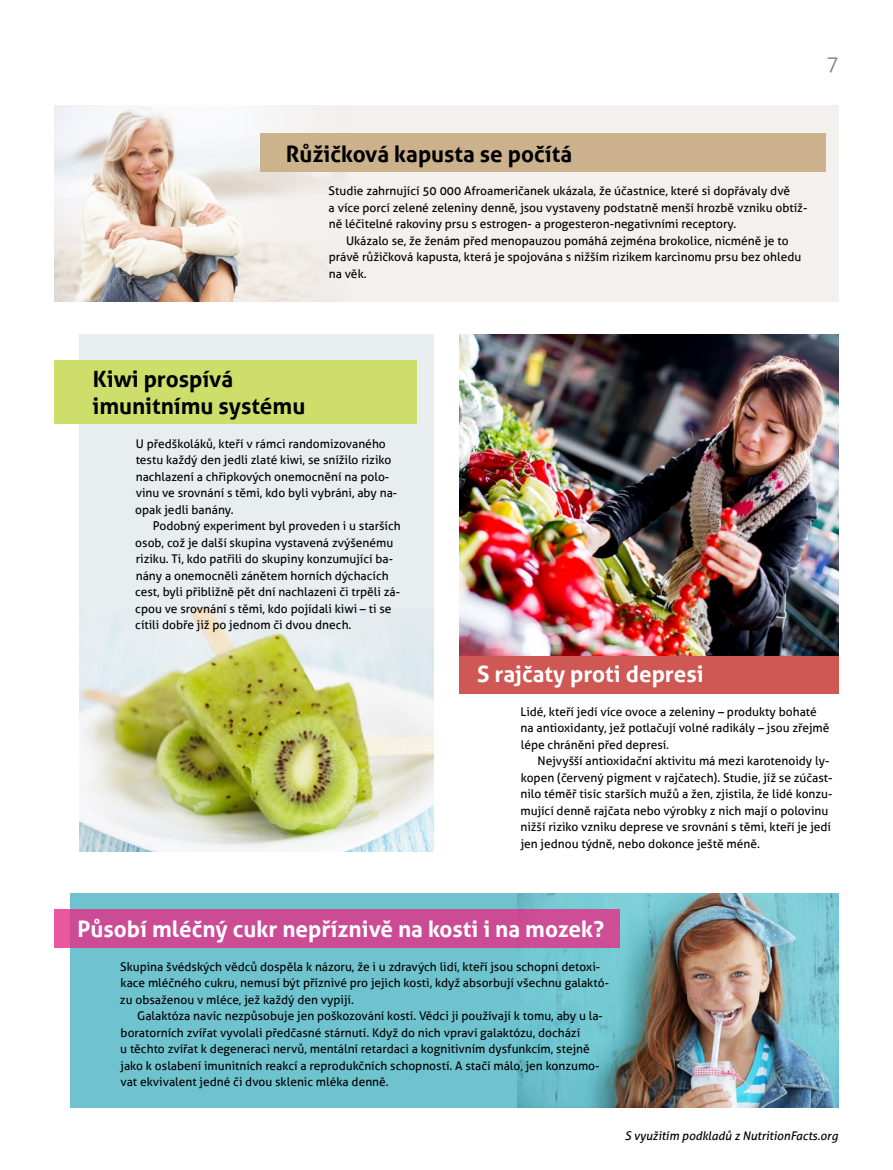
<style>
.page{position:relative;width:893px;height:1170px;background:#fff}
.page>*{position:absolute;margin:0;border:0;box-sizing:border-box;transform-origin:0 0}
.N1_sloupek{font:700 22.5px "Aller";color:#fff}
.N1_sloupek-2{font:700 22.5px/27px "Aller";color:#000}
.t1{font:300 21px "Aller";color:#807c7a}
.O2_sloupek{font:12px/16.5px "Aller";color:#000}
.O1_sloupek{font:12px/16.5px "Aller";color:#000}
.O1_sloupek-2{font:italic 12px "Aller";color:#000}
</style>
<div class="page">
<div style="left:54px;top:105px;width:785px;height:197px;background:#f4f0ed"></div>
<img style="left:54px;top:105px;width:295px;height:197px">
<div style="left:459px;top:655px;width:380px;height:39px;background:#cf5854"></div>
<div style="left:79px;top:334px;width:355px;height:517px;background:#e8edf0"></div>
<img style="left:79px;top:608px;width:355px;height:243px">
<img style="left:459px;top:335px;width:380px;height:320px">
<div style="left:71px;top:893px;width:768px;height:214px;background:#6fc3ce"></div>
<img style="left:517px;top:893px;width:322px;height:214px">
<div style="left:260px;top:133px;width:566px;height:38px;background:#ccb28c"></div>
<div style="left:54px;top:909px;width:566px;height:38px;background:#cc4b95"></div>
<div style="left:54px;top:360px;width:363px;height:63px;background:#cdde6b"></div>
<h2 class="t1" style="left:826px;top:50px;width:14px">7</h2>
<p class="N1_sloupek-2" style="left:286px;top:140px;width:288px">Růžičková kapusta se počítá</p>
<p class="O1_sloupek" style="left:329px;top:183px;width:480px">Studie zahrnující 50 000 Afroameričanek ukázala, že účastnice, které si dopřávaly dvě<br>a více porcí zelené zeleniny denně, jsou vystaveny podstatně menší hrozbě vzniku obtíž&shy;ně léčitelné rakoviny prsu s estrogen- a progesteron-negativními receptory.</p>
<p class="O2_sloupek" style="left:329px;top:232px;width:474px;text-indent:17px">Ukázalo se, že ženám před menopauzou pomáhá zejména brokolice, nicméně je to právě růžičková kapusta, která je spojována s nižším rizikem karcinomu prsu bez ohledu na věk.</p>
<p class="N1_sloupek-2" style="left:92px;top:365px;width:214px">Kiwi prospívá imunitnímu systému</p>
<p class="O1_sloupek" style="left:135px;top:435px;width:263px">U předškoláků, kteří v rámci randomizovaného testu každý den jedli zlaté kiwi, se snížilo riziko nachlazení a chřipkových onemocnění na polo&shy;vinu ve srovnání s těmi, kdo byli vybráni, aby na&shy;opak jedli banány.</p>
<p class="O2_sloupek" style="left:135px;top:517px;width:267px;text-indent:18px">Podobný experiment byl proveden i u starších osob, což je další skupina vystavená zvýšenému riziku. Ti, kdo patřili do skupiny konzumující ba&shy;nány a onemocněli zánětem horních dýchacích cest, byli přibližně pět dní nachlazeni či trpěli zá&shy;cpou ve srovnání s těmi, kdo pojídali kiwi – ti se cítili dobře již po jednom či dvou dnech.</p>
<p class="N1_sloupek" style="left:477px;top:660px;width:228px">S rajčaty proti depresi</p>
<p class="O1_sloupek" style="left:520px;top:703px;width:311px">Lidé, kteří jedí více ovoce a zeleniny – produkty bohaté na antioxidanty, jež potlačují volné radikály – jsou zřejmě lépe chráněni před depresí.</p>
<p class="O2_sloupek" style="left:520px;top:752px;width:313px;text-indent:17px">Nejvyšší antioxidační aktivitu má mezi karotenoidy ly&shy;kopen (červený pigment v rajčatech). Studie, jíž se zúčast&shy;nilo téměř tisíc starších mužů a žen, zjistila, že lidé konzu&shy;mující denně rajčata nebo výrobky z nich mají o polovinu nižší riziko vzniku deprese ve srovnání s těmi, kteří je jedí jen jednou týdně, nebo dokonce ještě méně.</p>
<p class="N1_sloupek" style="left:78px;top:915px;width:528px">Působí mléčný cukr nepříznivě na kosti i na mozek?</p>
<p class="O1_sloupek" style="left:120px;top:958px;width:491px">Skupina švédských vědců dospěla k názoru, že i u zdravých lidí, kteří jsou schopni detoxi&shy;kace mléčného cukru, nemusí být příznivé pro jejich kosti, když absorbují všechnu galaktó&shy;zu obsaženou v mléce, jež každý den vypijí.</p>
<p class="O2_sloupek" style="left:120px;top:1007px;width:484px;text-indent:17px">Galaktóza navíc nezpůsobuje jen poškozování kostí. Vědci ji používají k tomu, aby u la&shy;boratorních zvířat vyvolali předčasné stárnutí. Když do nich vpraví galaktózu, dochází<br>u těchto zvířat k degeneraci nervů, mentální retardaci a kognitivním dysfunkcím, stejně jako k oslabení imunitních reakcí a reprodukčních schopností. A stačí málo, jen konzumo&shy;vat ekvivalent jedné či dvou sklenic mléka denně.</p>
<p class="O1_sloupek-2" style="left:625px;top:1128px;width:215px">S využitím podkladů z NutritionFacts.org</p>
</div>
